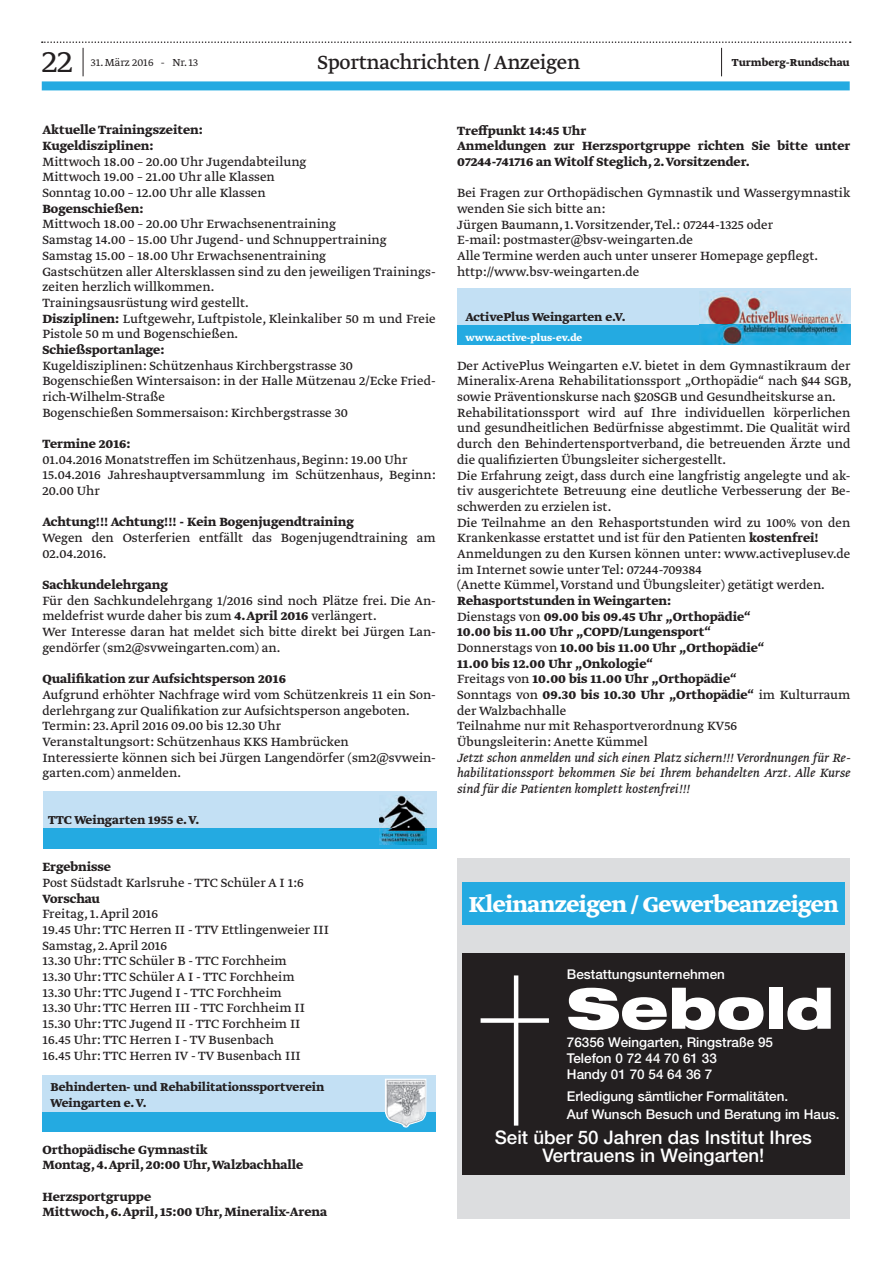
<style>
.page{position:relative;width:893px;height:1263px;background:#fff}
.page>*{position:absolute;margin:0;border:0;box-sizing:border-box;transform-origin:0 0}
.t1{font:900 expanded 55.5px "Helvetica Neue";color:#fff}
.t2{font:300 36px "Greta Text Std";color:#231f20}
.t3{font:700 25.5px "Greta Text Std";letter-spacing:-.02em;color:#fff}
.t4{font:22.5px "Greta Text Std";letter-spacing:-.015em;color:#231f20}
.t5{font:500 18.75px/18px "Helvetica Neue";color:#fff;text-align:center}
.t6{font:14.1px/15.8px "Greta Text Std Regular Min";color:#231f20}
.t7{font:700 14.1px/15.8px "Greta Text Std";color:#231f20}
.t8{font:14.1px/15.8px "Greta Text Std Ita Min";color:#231f20;text-align:justify}
.t9{font:700 13.65px "Greta Text Std";color:#231f20}
.t10{font:500 13.5px/16px "Helvetica Neue";color:#fff}
.t11{font:700 13.5px/16.2px "Greta Text Std";color:#231f20}
.t12{font:700 12px "Greta Text Std";color:#231f20}
.t13{font:300 12px "Greta Text Std";color:#231f20}
.t14{font:700 11.25px "Greta Text Std";color:#fff}
.s1{font-family:"Greta Text Std";font-weight:700}
.s2{font-family:"Greta Text Std Regular Min";font-weight:400}
</style>
<div class="page">
<div style="left:42px;top:81px;width:808px;height:9px;background:#24aae1"></div>
<svg style="left:42px;top:41px;width:809px;height:35px"></svg>
<div style="left:43px;top:791px;width:393px;height:58px;background:#c3e0f4"></div>
<div style="left:43px;top:829px;width:393px;height:20px;background:#24aae1"></div>
<img style="left:379px;top:796px;width:48px;height:49px">
<div style="left:42px;top:1074px;width:394px;height:57px;background:#c3e0f4"></div>
<div style="left:42px;top:1111px;width:394px;height:20px;background:#24aae1"></div>
<svg style="left:385px;top:1079px;width:41px;height:49px;background:#b9c9d1"></svg>
<div style="left:457px;top:288px;width:393px;height:57px;background:#c3e0f4"></div>
<div style="left:457px;top:325px;width:393px;height:20px;background:#24aae1"></div>
<img style="left:700px;top:291px;width:150px;height:54px">
<div style="left:457px;top:858px;width:393px;height:361px;background:#dcdddf"></div>
<div style="left:462px;top:882px;width:383px;height:42px;background:#24aae1"></div>
<div style="left:462px;top:953px;width:383px;height:221px;background:#231f20"></div>
<hr style="left:514px;top:975px;width:4px;height:150px;background:#fff">
<div style="left:481px;top:1018px;width:68px;height:5px;background:#fff"></div>
<h2 class="t2" style="left:42px;top:41px;width:32px">22</h2>
<p class="t13" style="left:91px;top:56px;width:109px">31. März 2016 - Nr. 13</p>
<h3 class="t4" style="left:318px;top:49px;width:264px">Sportnachrichten / Anzeigen</h3>
<p class="t12" style="left:732px;top:56px;width:119px">Turmberg-Rundschau</p>
<p class="t7" style="left:42px;top:123px;width:162px">Aktuelle Trainingszeiten:<br>Kugeldisziplinen:</p>
<p class="t6" style="left:42px;top:154px;width:266px">Mittwoch 18.00 – 20.00 Uhr Jugendabteilung<br>Mittwoch 19.00 – 21.00 Uhr alle Klassen<br>Sonntag 10.00 – 12.00 Uhr alle Klassen</p>
<p class="t7" style="left:42px;top:201px;width:103px">Bogenschießen:</p>
<p class="t6" style="left:42px;top:217px;width:395px">Mittwoch 18.00 – 20.00 Uhr Erwachsenentraining<br>Samstag 14.00 – 15.00 Uhr Jugend- und Schnuppertraining Samstag 15.00 – 18.00 Uhr Erwachsenentraining<br>Gastschützen aller Altersklassen sind zu den jeweiligen Trainings&shy;zeiten herzlich willkommen.<br>Trainingsausrüstung wird gestellt.<br><span class="s1">Disziplinen:</span> Luftgewehr, Luftpistole, Kleinkaliber 50 m und Freie Pistole 50 m und Bogenschießen.</p>
<p class="t7" style="left:42px;top:342px;width:124px">Schießsportanlage:</p>
<p class="t6" style="left:42px;top:358px;width:395px">Kugeldisziplinen: Schützenhaus Kirchbergstrasse 30<br>Bogenschießen Wintersaison: in der Halle Mützenau 2/Ecke Fried&shy;rich-Wilhelm-Straße<br>Bogenschießen Sommersaison: Kirchbergstrasse 30</p>
<p class="t7" style="left:42px;top:437px;width:90px">Termine 2016:</p>
<p class="t6" style="left:42px;top:452px;width:395px">01.04.2016 Monatstreffen im Schützenhaus, Beginn: 19.00 Uhr<br>15.04.2016 Jahreshauptversammlung im Schützenhaus, Beginn:<br>20.00 Uhr</p>
<p class="t7" style="left:42px;top:515px;width:313px">Achtung!!! Achtung!!! - Kein Bogenjugendtraining</p>
<p class="t6" style="left:42px;top:531px;width:395px">Wegen den Osterferien entfällt das Bogenjugendtraining am<br>02.04.2016.</p>
<p class="t7" style="left:42px;top:578px;width:127px">Sachkundelehrgang</p>
<p class="t6" style="left:42px;top:593px;width:395px">Für den Sachkundelehrgang 1/2016 sind noch Plätze frei. Die An&shy;meldefrist wurde daher bis zum <span class="s1">4. April 2016</span> verlängert.<br>Wer Interesse daran hat meldet sich bitte direkt bei Jürgen Lan&shy;gendörfer (sm2@svweingarten.com) an.</p>
<p class="t7" style="left:42px;top:672px;width:245px">Qualifikation zur Aufsichtsperson 2016</p>
<p class="t6" style="left:42px;top:687px;width:395px">Aufgrund erhöhter Nachfrage wird vom Schützenkreis 11 ein Son&shy;derlehrgang zur Qualifikation zur Aufsichtsperson angeboten.<br>Termin: 23. April 2016 09.00 bis 12.30 Uhr<br>Veranstaltungsort: Schützenhaus KKS Hambrücken<br>Interessierte können sich bei Jürgen Langendörfer (sm2@svwein&shy;garten.com) anmelden.</p>
<p class="t9" style="left:48px;top:812px;width:153px">TTC Weingarten 1955 e. V.</p>
<p class="t7" style="left:42px;top:860px;width:70px">Ergebnisse</p>
<p class="t6" style="left:42px;top:876px;width:263px">Post Südstadt Karlsruhe - TTC Schüler A I 1:6</p>
<p class="t7" style="left:42px;top:891px;width:59px">Vorschau</p>
<p class="t6" style="left:42px;top:907px;width:288px">Freitag, 1. April 2016<br>19.45 Uhr: TTC Herren II - TTV Ettlingenweier III Samstag, 2. April 2016<br>13.30 Uhr: TTC Schüler B - TTC Forchheim<br>13.30 Uhr: TTC Schüler A I - TTC Forchheim<br>13.30 Uhr: TTC Jugend I - TTC Forchheim<br>13.30 Uhr: TTC Herren III - TTC Forchheim II 15.30 Uhr: TTC Jugend II - TTC Forchheim II 16.45 Uhr: TTC Herren I - TV Busenbach<br>16.45 Uhr: TTC Herren IV - TV Busenbach III</p>
<p class="t11" style="left:51px;top:1079px;width:275px">Behinderten- und Rehabilitationssportverein<br>Weingarten e. V.</p>
<p class="t7" style="left:42px;top:1142px;width:262px">Orthopädische Gymnastik<br>Montag, 4. April, 20:00 Uhr, Walzbachhalle</p>
<p class="t7" style="left:42px;top:1189px;width:286px">Herzsportgruppe<br>Mittwoch, 6. April, 15:00 Uhr, Mineralix-Arena</p>
<p class="t7" style="left:457px;top:123px;width:395px">Treffpunkt 14:45 Uhr<br>Anmeldungen zur Herzsportgruppe richten Sie bitte unter<br>07244-741716 an Witolf Steglich, 2. Vorsitzender.</p>
<p class="t6" style="left:457px;top:186px;width:395px">Bei Fragen zur Orthopädischen Gymnastik und Wassergymnastik wenden Sie sich bitte an:<br>Jürgen Baumann, 1. Vorsitzender, Tel.: 07244-1325 oder<br>E-mail: postmaster@bsv-weingarten.de<br>Alle Termine werden auch unter unserer Homepage gepflegt. http://www.bsv-weingarten.de</p>
<p class="t11" style="left:465px;top:309px;width:162px">ActivePlus Weingarten e.V.</p>
<p class="t14" style="left:465px;top:330px;width:118px">www.active-plus-ev.de</p>
<p class="t6" style="left:457px;top:358px;width:396px">Der ActivePlus Weingarten e.V. bietet in dem Gymnastikraum der Mineralix-Arena Rehabilitationssport „Orthopädie“ nach §44 SGB, sowie Präventionskurse nach §20SGB und Gesundheitskurse an.<br>Rehabilitationssport wird auf Ihre individuellen körperlichen und gesundheitlichen Bedürfnisse abgestimmt. Die Qualität wird durch den Behindertensportverband, die betreuenden Ärzte und die qualifizierten Übungsleiter sichergestellt.<br>Die Erfahrung zeigt, dass durch eine langfristig angelegte und ak&shy;tiv ausgerichtete Betreuung eine deutliche Verbesserung der Be&shy;schwerden zu erzielen ist.<br>Die Teilnahme an den Rehasportstunden wird zu 100% von den Krankenkasse erstattet und ist für den Patienten <span class="s1">kostenfrei!<br></span>Anmeldungen zu den Kursen können unter: www.activeplusev.de im Internet sowie unter Tel: 07244-709384<br>(Anette Kümmel, Vorstand und Übungsleiter) getätigt werden.</p>
<p class="t7" style="left:457px;top:593px;width:395px">Rehasportstunden in Weingarten:<br><span class="s2">Dienstags von</span> 09.00 bis 09.45 Uhr „Orthopädie“<br>10.00 bis 11.00 Uhr „COPD/Lungensport“<br><span class="s2">Donnerstags von</span> 10.00 bis 11.00 Uhr „Orthopädie“<br>11.00 bis 12.00 Uhr „Onkologie“<br><span class="s2">Freitags von</span> 10.00 bis 11.00 Uhr „Orthopädie“<br><span class="s2">Sonntags von</span> 09.30 bis 10.30 Uhr „Orthopädie“ <span class="s2">im Kulturraum</span></p>
<p class="t6" style="left:457px;top:703px;width:282px">der Walzbachhalle<br>Teilnahme nur mit Rehasportverordnung KV56<br>Übungsleiterin: Anette Kümmel</p>
<p class="t8" style="left:457px;top:750px;width:395px">Jetzt schon anmelden und sich einen Platz sichern!!! Verordnungen für Re&shy;habilitationssport bekommen Sie bei Ihrem behandelten Arzt. Alle Kurse sind für die Patienten komplett kostenfrei!!!</p>
<h3 class="t3" style="left:469px;top:889px;width:372px">Kleinanzeigen / Gewerbeanzeigen</h3>
<p class="t10" style="left:567px;top:966px;width:160px">Bestattungsunternehmen</p>
<h1 class="t1" style="left:567px;top:973px;width:269px">Sebold</h1>
<p class="t10" style="left:567px;top:1034px;width:208px">76356 Weingarten, Ringstraße 95<br>Telefon 0 72 44 70 61 33<br>Handy 01 70 54 64 36 7</p>
<p class="t10" style="left:567px;top:1087px;width:274px;line-height:17.5px">Erledigung sämtlicher Formalitäten.<br>Auf Wunsch Besuch und Beratung im Haus.</p>
<h3 class="t5" style="left:495px;top:1128px;width:319px">Seit über 50 Jahren das Institut Ihres<br>Vertrauens in Weingarten!</h3>
</div>
